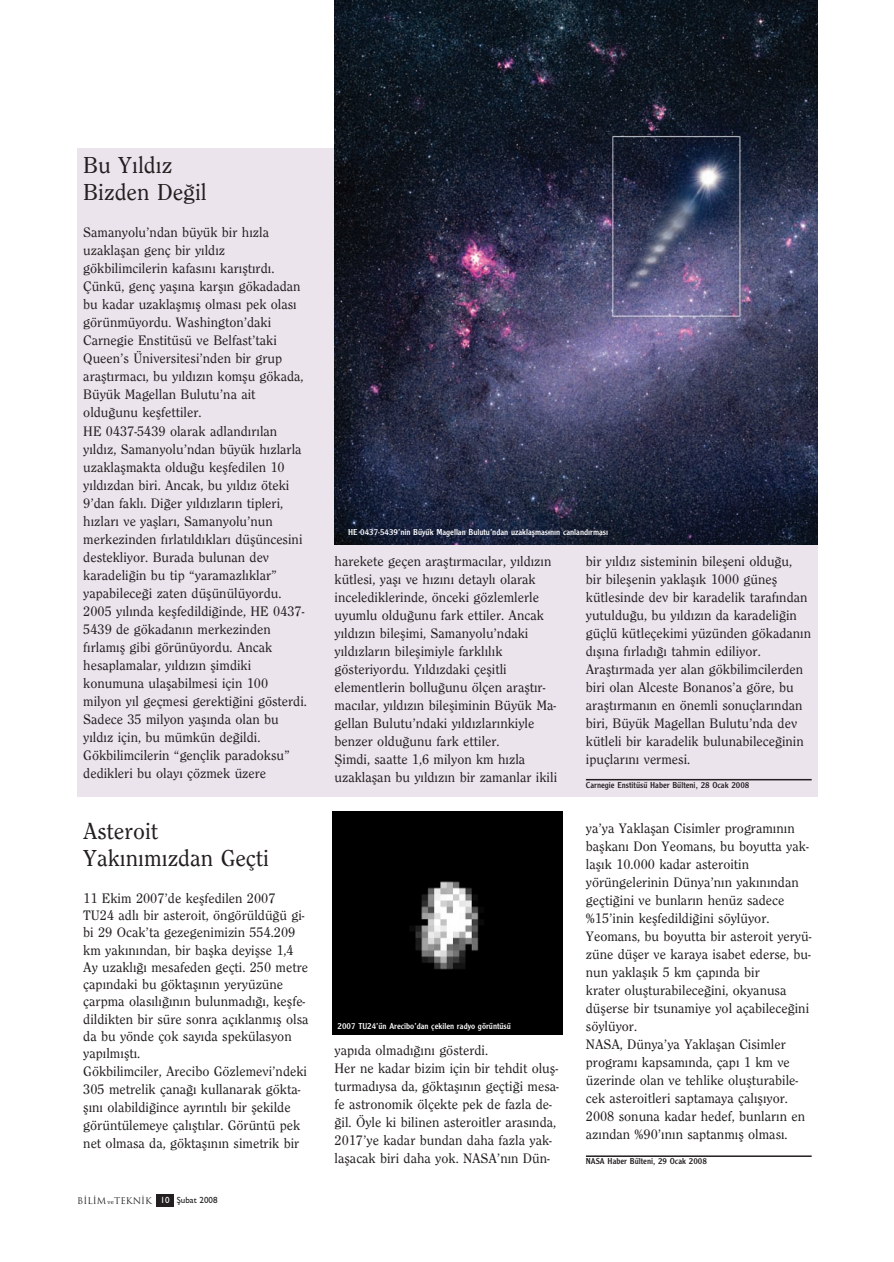
<style>
.page{position:relative;width:894px;height:1262px;background:#fff}
.page>*{position:absolute;margin:0;border:0;box-sizing:border-box;transform-origin:0 0}
.t1{font:500 24px/27px "Clearface";color:#231f20}
.t2{font:500 14.25px/18px "Clearface";color:#231f20}
.t3{font:9px "Clearface Gothic";color:#fff}
.t4{font:9px "Clearface Gothic";color:#231f20}
.t5{font:9px "Trajan";color:#231f20}
.s1{font-family:"Bookman Old Style";font-size:6px}
.s2{font-family:"Gill Sans";font-weight:500;color:#fff}
.s3{font-family:"Gill Sans";font-weight:500}
</style>
<div class="page">
<div style="left:157px;top:1194px;width:17px;height:12px;background:#231f20"></div>
<hr style="left:585px;top:1155px;width:226px;height:2px;background:#231f20">
<img style="left:332px;top:811px;width:230px;height:224px">
<div style="left:77px;top:148px;width:740px;height:648px;background:#ece4ed"></div>
<hr style="left:585px;top:779px;width:226px;height:1px;background:#231f20">
<img style="left:334px;top:0;width:483px;height:545px">
<h1 class="t1" style="left:83px;top:153px;width:125px">Bu Y›ld›z<br>Bizden De¤il</h1>
<p class="t2" style="left:83px;top:225px;width:225px">Samanyolu’ndan büyük bir h›zla uzaklaflan genç bir y›ld›z gökbilimcilerin kafas›n› kar›flt›rd›.<br>Çünkü, genç yafl›na karfl›n gökadadan bu kadar uzaklaflm›fl olmas› pek olas› görünmüyordu. Washington’daki Carnegie Enstitüsü ve Belfast’taki Queen’s Üniversitesi’nden bir grup araflt›rmac›, bu y›ld›z›n komflu gökada, Büyük Magellan Bulutu’na ait oldu¤unu keflfettiler.<br>HE 0437-5439 olarak adland›r›lan y›ld›z, Samanyolu’ndan büyük h›zlarla uzaklaflmakta oldu¤u keflfedilen 10 y›ld›zdan biri. Ancak, bu y›ld›z öteki 9’dan fakl›. Di¤er y›ld›zlar›n tipleri, h›zlar› ve yafllar›, Samanyolu’nun merkezinden f›rlat›ld›klar› düflüncesini destekliyor. Burada bulunan dev karadeli¤in bu tip “yaramazl›klar” yapabilece¤i zaten düflünülüyordu.<br>2005 y›l›nda keflfedildi¤inde, HE 0437- 5439 de gökadan›n merkezinden f›rlam›fl gibi görünüyordu. Ancak hesaplamalar, y›ld›z›n flimdiki konumuna ulaflabilmesi için 100 milyon y›l geçmesi gerekti¤ini gösterdi.<br>Sadece 35 milyon yafl›nda olan bu y›ld›z için, bu mümkün de¤ildi.<br>Gökbilimcilerin “gençlik paradoksu” dedikleri bu olay› çözmek üzere</p>
<h1 class="t1" style="left:83px;top:819px;width:187px">Asteroit<br>Yak›n›m›zdan Geçti</h1>
<p class="t2" style="left:83px;top:890px;width:227px;line-height:17.5px">11 Ekim 2007’de keflfedilen 2007<br>TU24 adl› bir asteroit, öngörüldü¤ü gi&shy;bi 29 Ocak’ta gezegenimizin 554.209 km yak›n›ndan, bir baflka deyiflse 1,4<br>Ay uzakl›¤› mesafeden geçti. 250 metre çap›ndaki bu göktafl›n›n yeryüzüne çarpma olas›l›¤›n›n bulunmad›¤›, keflfe&shy;dildikten bir süre sonra aç›klanm›fl olsa da bu yönde çok say›da spekülasyon yap›lm›flt›.<br>Gökbilimciler, Arecibo Gözlemevi’ndeki 305 metrelik çana¤› kullanarak gökta&shy;fl›n› olabildi¤ince ayr›nt›l› bir flekilde görüntülemeye çal›flt›lar. Görüntü pek net olmasa da, göktafl›n›n simetrik bir</p>
<p class="t5" style="left:77px;top:1195px;width:142px">B‹L‹M <span class="s1">ve</span>TEKN‹K <span class="s2">10</span> <span class="s3">fiubat 2008</span></p>
<p class="t3" style="left:348px;top:528px;width:261px">HE 0437-5439’nin Büyük Magellan Bulutu’ndan uzaklaflmas›n›n canland›rmas›</p>
<p class="t2" style="left:334px;top:553px;width:224px">harekete geçen araflt›rmac›lar, y›ld›z›n kütlesi, yafl› ve h›z›n› detayl› olarak incelediklerinde, önceki gözlemlerle uyumlu oldu¤unu fark ettiler. Ancak y›ld›z›n bileflimi, Samanyolu’ndaki y›ld›zlar›n bileflimiyle farkl›l›k gösteriyordu. Y›ld›zdaki çeflitli elementlerin bollu¤unu ölçen araflt›r&shy;mac›lar, y›ld›z›n bilefliminin Büyük Ma&shy;gellan Bulutu’ndaki y›ld›zlar›nkiyle benzer oldu¤unu fark ettiler.<br>fiimdi, saatte 1,6 milyon km h›zla uzaklaflan bu y›ld›z›n bir zamanlar ikili</p>
<p class="t2" style="left:585px;top:553px;width:227px">bir y›ld›z sisteminin bilefleni oldu¤u, bir bileflenin yaklafl›k 1000 günefl kütlesinde dev bir karadelik taraf›ndan yutuldu¤u, bu y›ld›z›n da karadeli¤in güçlü kütleçekimi yüzünden gökadan›n d›fl›na f›rlad›¤› tahmin ediliyor.<br>Araflt›rmada yer alan gökbilimcilerden biri olan Alceste Bonanos’a göre, bu araflt›rman›n en önemli sonuçlar›ndan biri, Büyük Magellan Bulutu’nda dev kütleli bir karadelik bulunabilece¤inin ipuçlar›n› vermesi.</p>
<p class="t4" style="left:585px;top:781px;width:165px">Carnegie Enstitüsü Haber Bülteni, 28 Ocak 2008</p>
<p class="t3" style="left:337px;top:1022px;width:175px">2007 TU24’ün Arecibo’dan çekilen radyo görüntüsü</p>
<p class="t2" style="left:334px;top:1042px;width:226px">yap›da olmad›¤›n› gösterdi.<br>Her ne kadar bizim için bir tehdit olufl&shy;turmad›ysa da, göktafl›n›n geçti¤i mesa&shy;fe astronomik ölçekte pek de fazla de-¤il. Öyle ki bilinen asteroitler aras›nda, 2017’ye kadar bundan daha fazla yak&shy;laflacak biri daha yok. NASA’n›n Dün-</p>
<p class="t2" style="left:585px;top:820px;width:227px">ya’ya Yaklaflan Cisimler program›n›n baflkan› Don Yeomans, bu boyutta yak&shy;lafl›k 10.000 kadar asteroitin yörüngelerinin Dünya’n›n yak›n›ndan geçti¤ini ve bunlar›n henüz sadece %15’inin keflfedildi¤ini söylüyor.<br>Yeomans, bu boyutta bir asteroit yeryü&shy;züne düfler ve karaya isabet ederse, bu&shy;nun yaklafl›k 5 km çap›nda bir<br>krater oluflturabilece¤ini, okyanusa düflerse bir tsunamiye yol açabilece¤ini söylüyor.<br>NASA, Dünya’ya Yaklaflan Cisimler program› kapsam›nda, çap› 1 km ve üzerinde olan ve tehlike oluflturabile&shy;cek asteroitleri saptamaya çal›fl›yor.<br>2008 sonuna kadar hedef, bunlar›n en az›ndan %90’›n›n saptanm›fl olmas›.</p>
<p class="t4" style="left:585px;top:1158px;width:122px">NASA Haber Bülteni, 29 Ocak 2008</p>
</div>
